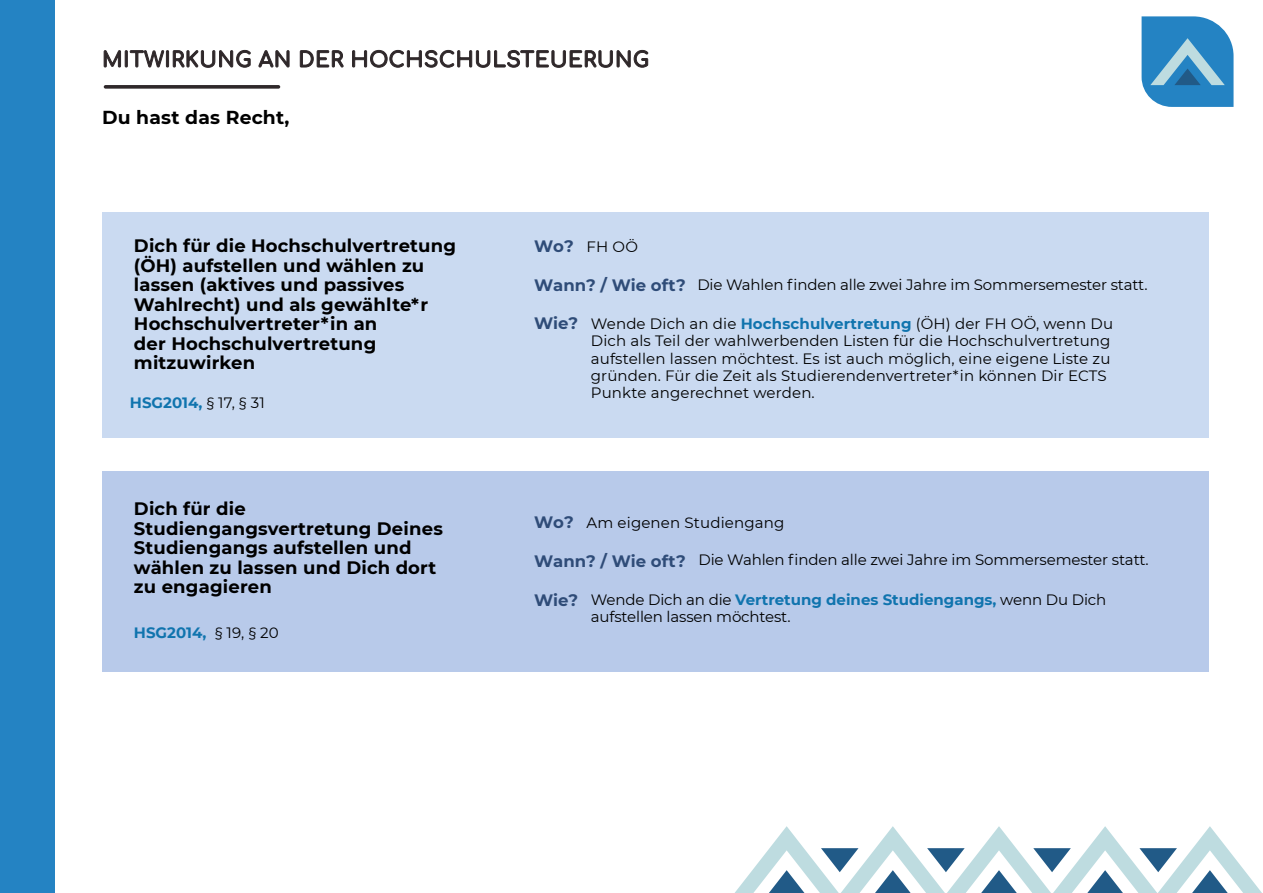
<style>
.page{position:relative;width:1263px;height:893px;background:#fff}
.page>*{position:absolute;margin:0;border:0;box-sizing:border-box;transform-origin:0 0}
.t1{font:700 18.75px "Montserrat";letter-spacing:.01em;color:#000}
.t2{font:700 18px/19.5px "Montserrat";letter-spacing:.01em;color:#000}
.t3{font:700 16.5px "Montserrat";color:#2f4c78}
.t4{font:15px/17.2px "Montserrat";letter-spacing:.01em;color:#000}
.t5{font:15px/17.2px "Montserrat";letter-spacing:-.01em;color:#000}
.t6{font:700 15px "Montserrat";color:#1074ae}
.s1{font-weight:400;color:#000}
.s2{font-weight:700;color:#1074ae}
</style>
<div class="page">
<div style="left:102px;top:213px;width:1107px;height:225px;background:#cadaf1"></div>
<div style="left:102px;top:471px;width:1107px;height:201px;background:#b8caea"></div>
<div style="left:0;top:0;width:54px;height:893px;background:#2483c3"></div>
<svg style="left:103px;top:49px;width:546px;height:19px"></svg>
<svg style="left:104px;top:85px;width:176px;height:4px"></svg>
<svg style="left:1141px;top:16px;width:92px;height:91px;background:#4796c9"></svg>
<svg style="left:735px;top:826px;width:527px;height:67px"></svg>
<p class="t1" style="left:102px;top:104px;width:189px">Du hast das Recht,</p>
<p class="t2" style="left:134px;top:235px;width:324px">Dich für die Hochschulvertretung (ÖH) aufstellen und wählen zu lassen (aktives und passives<br>Wahlrecht) und als gewählte*r<br>Hochschulvertreter*in an<br>der Hochschulvertretung mitzuwirken</p>
<p class="t6" style="left:130px;top:391px;width:136px">HSG2014, <span class="s1">§ 17, § 31</span></p>
<p class="t2" style="left:134px;top:498px;width:310px">Dich für die<br>Studiengangsvertretung Deines<br>Studiengangs aufstellen und wählen zu lassen und Dich dort zu engagieren</p>
<p class="t6" style="left:134px;top:622px;width:146px">HSG2014, <span class="s1">§ 19, § 20</span></p>
<p class="t3" style="left:534px;top:234px;width:41px">Wo?</p>
<p class="t4" style="left:586px;top:238px;width:53px">FH OÖ</p>
<p class="t3" style="left:534px;top:273px;width:153px">Wann? / Wie oft?</p>
<p class="t5" style="left:697px;top:276px;width:452px">Die Wahlen finden alle zwei Jahre im Sommersemester statt.</p>
<p class="t4" style="left:591px;top:315px;width:524px">Wende Dich an die <span class="s2">Hochschulvertretung</span> (ÖH) der FH OÖ, wenn Du Dich als Teil der wahlwerbenden Listen für die Hochschulvertretung aufstellen lassen möchtest. Es ist auch möglich, eine eigene Liste zu gründen. Für die Zeit als Studierendenvertreter*in können Dir ECTS Punkte angerechnet werden.</p>
<p class="t3" style="left:534px;top:311px;width:46px">Wie?</p>
<p class="t3" style="left:534px;top:510px;width:41px">Wo?</p>
<p class="t4" style="left:586px;top:513px;width:199px">Am eigenen Studiengang</p>
<p class="t5" style="left:698px;top:551px;width:452px">Die Wahlen finden alle zwei Jahre im Sommersemester statt.</p>
<p class="t3" style="left:534px;top:549px;width:153px">Wann? / Wie oft?</p>
<p class="t3" style="left:534px;top:588px;width:46px">Wie?</p>
<p class="t5" style="left:591px;top:591px;width:517px">Wende Dich an die <span class="s2">Vertretung deines Studiengangs,</span> wenn Du Dich aufstellen lassen möchtest.</p>
</div>
